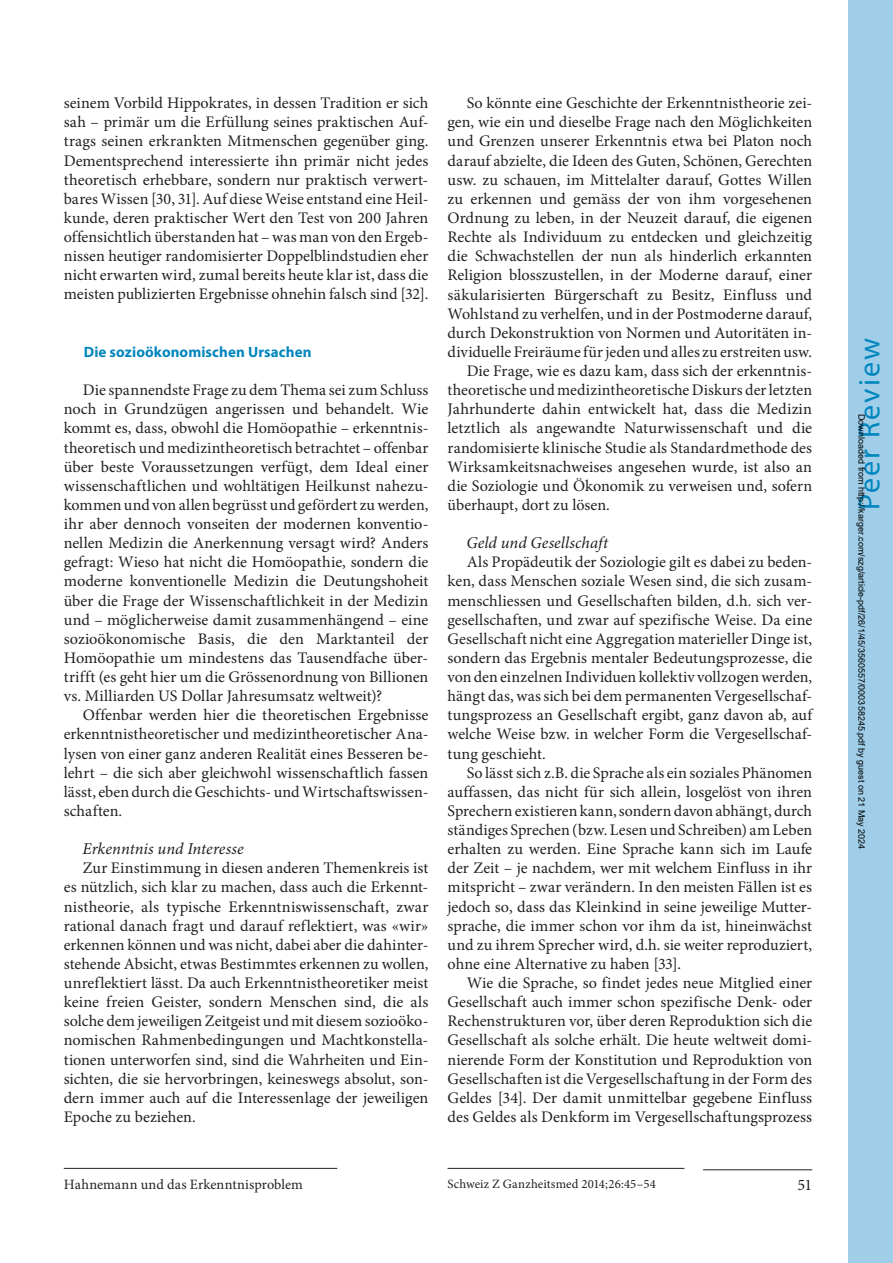
<style>
.page{position:relative;width:893px;height:1263px;background:#fff}
.page>*{position:absolute;margin:0;border:0;box-sizing:border-box;transform-origin:0 0}
.t1{font:30px "Myriad Pro";letter-spacing:.07em;color:#0086be}
.t2{font:italic 16.5px "Minion Pro";letter-spacing:.005em;color:#231f20}
.t3{font:16.2px/19px "Minion Pro";color:#231f20;text-align:justify}
.t4{font:700 15px "Myriad Pro";letter-spacing:.005em;color:#0086be}
.t5{font:14.25px "Minion Pro";letter-spacing:.005em;color:#231f20}
.t6{font:12.75px "Minion Pro";letter-spacing:.015em;color:#231f20}
.t7{font:9px "Arial";color:#000}
</style>
<div class="page">
<hr style="left:703px;top:1169px;width:109px;height:1px;background:#231f20">
<hr style="left:448px;top:1168px;width:236px;height:1px;background:#231f20">
<hr style="left:64px;top:1168px;width:273px;height:1px;background:#231f20">
<div style="left:848px;top:0;width:45px;height:1263px;background:#a0cee8"></div>
<p class="t3" style="left:64px;top:94px;width:366px">seinem Vorbild Hippokrates, in dessen Tradition er sich sah – primär um die Erfüllung seines praktischen Auf&shy;trags seinen erkrankten Mitmenschen gegenüber ging.<br>Dementsprechend interessierte ihn primär nicht jedes theoretisch erhebbare, sondern nur praktisch verwert&shy;bares Wissen [30, 31]. Auf diese Weise entstand eine Heil&shy;kunde, deren praktischer Wert den Test von 200 Jahren offensichtlich überstanden hat – was man von den Ergeb&shy;nissen heutiger randomisierter Doppelblindstudien eher nicht erwarten wird, zumal bereits heute klar ist, dass die meisten publizierten Ergebnisse ohnehin falsch sind [32].</p>
<p class="t4" style="left:84px;top:342px;width:229px">Die sozioökonomischen Ursachen</p>
<p class="t3" style="left:64px;top:380px;width:366px;text-indent:19px">Die spannendste Frage zu dem Thema sei zum Schluss noch in Grundzügen angerissen und behandelt. Wie kommt es, dass, obwohl die Homöopathie – erkenntnis&shy;theoretisch und medizintheoretisch betrachtet – offenbar über beste Voraussetzungen verfügt, dem Ideal einer wissenschaftlichen und wohltätigen Heilkunst nahezu&shy;kommen und von allen begrüsst und gefördert zu werden, ihr aber dennoch vonseiten der modernen konventio&shy;nellen Medizin die Anerkennung versagt wird? Anders gefragt: Wieso hat nicht die Homöopathie, sondern die moderne konventionelle Medizin die Deutungshoheit über die Frage der Wissenschaftlichkeit in der Medizin und – möglicherweise damit zusammenhängend – eine sozioökonomische Basis, die den Marktanteil der Homöopathie um mindestens das Tausendfache über&shy;trifft (es geht hier um die Grössenordnung von Billionen vs. Milliarden US Dollar Jahresumsatz weltweit)?</p>
<p class="t3" style="left:64px;top:706px;width:366px;text-indent:19px">Offenbar werden hier die theoretischen Ergebnisse erkenntnistheoretischer und medizintheoretischer Ana&shy;lysen von einer ganz anderen Realität eines Besseren be&shy;lehrt – die sich aber gleichwohl wissenschaftlich fassen lässt, eben durch die Geschichts- und Wirtschaftswissen&shy;schaften.</p>
<p class="t2" style="left:83px;top:838px;width:163px">Erkenntnis und Interesse</p>
<p class="t3" style="left:64px;top:859px;width:366px;text-indent:19px">Zur Einstimmung in diesen anderen Themenkreis ist es nützlich, sich klar zu machen, dass auch die Erkennt&shy;nistheorie, als typische Erkenntniswissenschaft, zwar rational danach fragt und darauf reflektiert, was «wir» erkennen können und was nicht, dabei aber die dahinter&shy;stehende Absicht, etwas Bestimmtes erkennen zu wollen, unreflektiert lässt. Da auch Erkenntnistheoretiker meist keine freien Geister, sondern Menschen sind, die als solche dem jeweiligen Zeitgeist und mit diesem sozioöko&shy;nomischen Rahmenbedingungen und Machtkonstella&shy;tionen unterworfen sind, sind die Wahrheiten und Ein&shy;sichten, die sie hervorbringen, keineswegs absolut, son&shy;dern immer auch auf die Interessenlage der jeweiligen Epoche zu beziehen.</p>
<p class="t3" style="left:467px;top:94px;width:347px">So könnte eine Geschichte der Erkenntnistheorie zei-</p>
<p class="t3" style="left:448px;top:113px;width:366px">gen, wie ein und dieselbe Frage nach den Möglichkeiten</p>
<p class="t3" style="left:448px;top:132px;width:366px">und Grenzen unserer Erkenntnis etwa bei Platon noch</p>
<p class="t3" style="left:448px;top:151px;width:366px">darauf abzielte, die Ideen des Guten, Schönen, Gerechten</p>
<p class="t3" style="left:448px;top:170px;width:366px">usw. zu schauen, im Mittelalter darauf, Gottes Willen</p>
<p class="t3" style="left:448px;top:189px;width:366px">zu erkennen und gemäss der von ihm vorgesehenen</p>
<p class="t3" style="left:448px;top:208px;width:366px">Ordnung zu leben, in der Neuzeit darauf, die eigenen</p>
<p class="t3" style="left:448px;top:227px;width:366px">Rechte als Individuum zu entdecken und gleichzeitig</p>
<p class="t3" style="left:448px;top:247px;width:366px">die Schwachstellen der nun als hinderlich erkannten</p>
<p class="t3" style="left:448px;top:266px;width:366px">Religion blosszustellen, in der Moderne darauf, einer</p>
<p class="t3" style="left:448px;top:285px;width:366px">säkularisierten Bürgerschaft zu Besitz, Einfluss und</p>
<p class="t3" style="left:448px;top:304px;width:366px">Wohlstand zu verhelfen, und in der Postmoderne darauf,</p>
<p class="t3" style="left:448px;top:323px;width:366px">durch Dekonstruktion von Normen und Autoritäten in-</p>
<p class="t3" style="left:448px;top:342px;width:366px">dividuelle Freiräume für jeden und alles zu erstreiten usw.</p>
<p class="t3" style="left:467px;top:361px;width:347px">Die Frage, wie es dazu kam, dass sich der erkenntnis-</p>
<p class="t3" style="left:448px;top:380px;width:366px">theoretische und medizintheoretische Diskurs der letzten</p>
<p class="t3" style="left:448px;top:400px;width:366px">Jahrhunderte dahin entwickelt hat, dass die Medizin</p>
<p class="t3" style="left:448px;top:419px;width:366px">letztlich als angewandte Naturwissenschaft und die</p>
<p class="t3" style="left:448px;top:438px;width:366px">randomisierte klinische Studie als Standardmethode des</p>
<p class="t3" style="left:448px;top:457px;width:366px">Wirksamkeitsnachweises angesehen wurde, ist also an</p>
<p class="t3" style="left:448px;top:476px;width:366px">die Soziologie und Ökonomik zu verweisen und, sofern</p>
<p class="t3" style="left:448px;top:495px;width:164px">überhaupt, dort zu lösen.</p>
<p class="t2" style="left:466px;top:532px;width:143px">Geld und Gesellschaft</p>
<p class="t3" style="left:448px;top:553px;width:366px;text-indent:19px">Als Propädeutik der Soziologie gilt es dabei zu beden&shy;ken, dass Menschen soziale Wesen sind, die sich zusam&shy;menschliessen und Gesellschaften bilden, d.h. sich ver&shy;gesellschaften, und zwar auf spezifische Weise. Da eine Gesellschaft nicht eine Aggregation materieller Dinge ist, sondern das Ergebnis mentaler Bedeutungsprozesse, die von den einzelnen Individuen kollektiv vollzogen werden, hängt das, was sich bei dem permanenten Vergesellschaf&shy;tungsprozess an Gesellschaft ergibt, ganz davon ab, auf welche Weise bzw. in welcher Form die Vergesellschaf&shy;tung geschieht.</p>
<p class="t3" style="left:448px;top:763px;width:366px;text-indent:19px">So lässt sich z.B. die Sprache als ein soziales Phänomen auffassen, das nicht für sich allein, losgelöst von ihren Sprechern existieren kann, sondern davon abhängt, durch ständiges Sprechen (bzw. Lesen und Schreiben) am Leben erhalten zu werden. Eine Sprache kann sich im Laufe der Zeit – je nachdem, wer mit welchem Einfluss in ihr mitspricht – zwar verändern. In den meisten Fällen ist es jedoch so, dass das Kleinkind in seine jeweilige Mutter&shy;sprache, die immer schon vor ihm da ist, hineinwächst und zu ihrem Sprecher wird, d.h. sie weiter reproduziert, ohne eine Alternative zu haben [33].</p>
<p class="t3" style="left:448px;top:973px;width:366px;text-indent:19px">Wie die Sprache, so findet jedes neue Mitglied einer Gesellschaft auch immer schon spezifische Denk- oder Rechenstrukturen vor, über deren Reproduktion sich die Gesellschaft als solche erhält. Die heute weltweit domi&shy;nierende Form der Konstitution und Reproduktion von Gesellschaften ist die Vergesellschaftung in der Form des Geldes [34]. Der damit unmittelbar gegebene Einfluss des Geldes als Denkform im Vergesellschaftungsprozess</p>
<p class="t5" style="left:64px;top:1175px;width:241px">Hahnemann und das Erkenntnisproblem</p>
<p class="t6" style="left:448px;top:1175px;width:210px">Schweiz Z Ganzheitsmed 2014;26:45–54</p>
<p class="t3" style="left:797px;top:1175px;width:16px">51</p>
<h1 class="t1" style="left:851px;top:510px;width:174px;rotate:-90deg">Peer Review</h1>
<p class="t7" style="left:865px;top:414px;width:436px;rotate:90deg">Downloaded from http://karger.com/szg/article-pdf/26/1/45/3560557/000358245.pdf by guest on 21 May 2024</p>
</div>
